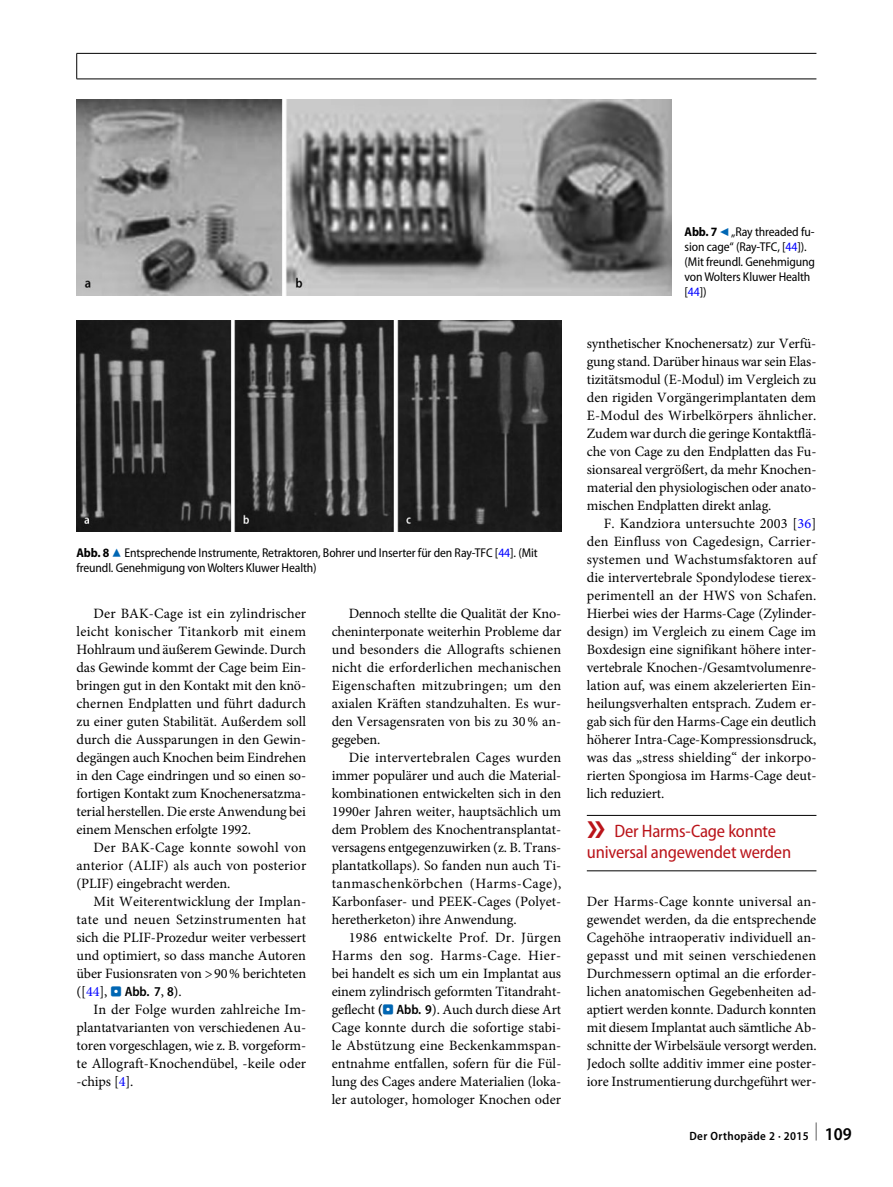
<style>
.page{position:relative;width:893px;height:1187px;background:#fff}
.page>*{position:absolute;margin:0;border:0;box-sizing:border-box;transform-origin:0 0}
.t1{font:600 semi-condensed 45px "Myriad Pro";color:#ba141a}
.t2{font:semi-condensed 18px/21px "Myriad Pro";letter-spacing:-.01em;color:#ba141a}
.t3{font:14.25px/18px "Minion Pro";letter-spacing:-.01em;color:#000;text-align:justify}
.t4{font:semi-condensed 12.75px/15px "Myriad Pro";letter-spacing:-.01em;color:#000}
.t5{font:600 semi-condensed 12px "Myriad Pro";letter-spacing:.03em;color:#000}
.s1{font-weight:700}
.s2{font-family:"Blik Buttons";font-stretch:normal;font-size:13.5px;color:#0066b3}
.s3{color:#00f}
.s4{font-family:"Blik Buttons";font-size:13.5px;color:#0066b3}
.s5{font-family:"Myriad Pro";font-weight:600;font-stretch:semi-condensed;font-size:13.5px}
.s6{font-size:18px}
</style>
<div class="page">
<hr style="left:587px;top:815px;width:229px;height:1px;background:#000">
<hr style="left:587px;top:870px;width:229px;height:1px;background:#000">
<img style="left:77px;top:100px;width:595px;height:196px">
<img style="left:77px;top:320px;width:484px;height:211px">
<hr style="left:77px;top:79px;width:739px;height:1px;background:#000">
<svg style="left:76px;top:54px;width:1px;height:25px"></svg>
<hr style="left:77px;top:53px;width:739px;height:1px;background:#000">
<p class="t4" style="left:77px;top:545px;width:463px"><span class="s1">Abb. 8</span> <span class="s2">8</span> Entsprechende Instrumente, Retraktoren, Bohrer und Inserter für den Ray-TFC [<span class="s3">44</span>]. (Mit freundl. Genehmigung von Wolters Kluwer Health)</p>
<p class="t3" style="left:77px;top:604px;width:231px;text-indent:17px">Der BAK-Cage ist ein zylindrischer leicht konischer Titankorb mit einem Hohlraum und äußerem Gewinde. Durch das Gewinde kommt der Cage beim Ein&shy;bringen gut in den Kontakt mit den knö&shy;chernen Endplatten und führt dadurch zu einer guten Stabilität. Außerdem soll durch die Aussparungen in den Gewin&shy;degängen auch Knochen beim Eindrehen in den Cage eindringen und so einen so&shy;fortigen Kontakt zum Knochenersatzma&shy;terial herstellen. Die erste Anwendung bei einem Menschen erfolgte 1992.</p>
<p class="t3" style="left:77px;top:838px;width:231px;text-indent:17px">Der BAK-Cage konnte sowohl von anterior (ALIF) als auch von posterior (PLIF) eingebracht werden.</p>
<p class="t3" style="left:77px;top:892px;width:231px;text-indent:17px">Mit Weiterentwicklung der Implan&shy;tate und neuen Setzinstrumenten hat sich die PLIF-Prozedur weiter verbessert und optimiert, so dass manche Autoren über Fusionsraten von &gt;90% berichteten ([<span class="s3">44</span>], <span class="s4">.</span> <span class="s5">Abb. 7</span>, <span class="s5">8</span>).</p>
<p class="t3" style="left:77px;top:1000px;width:231px;text-indent:17px">In der Folge wurden zahlreiche Im&shy;plantatvarianten von verschiedenen Au&shy;toren vorgeschlagen, wie z. B. vorgeform&shy;te Allograft-Knochendübel, -keile oder -chips [<span class="s3">4</span>].</p>
<p class="t3" style="left:332px;top:604px;width:231px;text-indent:17px">Dennoch stellte die Qualität der Kno&shy;cheninterponate weiterhin Probleme dar und besonders die Allografts schienen nicht die erforderlichen mechanischen Eigenschaften mitzubringen; um den axialen Kräften standzuhalten. Es wur&shy;den Versagensraten von bis zu 30% an&shy;gegeben.</p>
<p class="t3" style="left:332px;top:748px;width:231px;text-indent:17px">Die intervertebralen Cages wurden immer populärer und auch die Material&shy;kombinationen entwickelten sich in den 1990er Jahren weiter, hauptsächlich um dem Problem des Knochentransplantat&shy;versagens entgegenzuwirken (z. B. Trans&shy;plantatkollaps). So fanden nun auch Ti&shy;tanmaschenkörbchen (Harms-Cage), Karbonfaser- und PEEK-Cages (Polyet&shy;heretherketon) ihre Anwendung.</p>
<p class="t3" style="left:332px;top:928px;width:231px;text-indent:17px">1986 entwickelte Prof. Dr. Jürgen Harms den sog. Harms-Cage. Hier&shy;bei handelt es sich um ein Implantat aus einem zylindrisch geformten Titandraht&shy;geflecht <span class="s1">(</span><span class="s4">.</span> <span class="s5">Abb. 9</span>). Auch durch diese Art Cage konnte durch die sofortige stabi&shy;le Abstützung eine Beckenkammspan&shy;entnahme entfallen, sofern für die Fül&shy;lung des Cages andere Materialien (loka&shy;ler autologer, homologer Knochen oder</p>
<p class="t4" style="left:685px;top:224px;width:132px"><span class="s1">Abb. 7</span> <span class="s2">9</span> „Ray threaded fu&shy;sion cage“ (Ray-TFC, [<span class="s3">44</span>]). (Mit freundl. Genehmigung von Wolters Kluwer Health [<span class="s3">44</span>])</p>
<p class="t3" style="left:587px;top:334px;width:231px">synthetischer Knochenersatz) zur Verfü&shy;gung stand. Darüber hinaus war sein Elas&shy;tizitätsmodul (E-Modul) im Vergleich zu den rigiden Vorgängerimplantaten dem E-Modul des Wirbelkörpers ähnlicher.<br>Zudem war durch die geringe Kontaktflä&shy;che von Cage zu den Endplatten das Fu&shy;sionsareal vergrößert, da mehr Knochen&shy;material den physiologischen oder anato&shy;mischen Endplatten direkt anlag.</p>
<p class="t3" style="left:587px;top:514px;width:231px;text-indent:17px">F. Kandziora untersuchte 2003 [<span class="s3">36</span>] den Einfluss von Cagedesign, Carrier&shy;systemen und Wachstumsfaktoren auf die intervertebrale Spondylodese tierex&shy;perimentell an der HWS von Schafen.<br>Hierbei wies der Harms-Cage (Zylinder&shy;design) im Vergleich zu einem Cage im Boxdesign eine signifikant höhere inter&shy;vertebrale Knochen-/Gesamtvolumenre&shy;lation auf, was einem akzelerierten Ein&shy;heilungsverhalten entsprach. Zudem er&shy;gab sich für den Harms-Cage ein deutlich höherer Intra-Cage-Kompressionsdruck, was das „stress shielding“ der inkorpo&shy;rierten Spongiosa im Harms-Cage deut&shy;lich reduziert.</p>
<h1 class="t1" style="left:587px;top:801px;width:20px">»</h1>
<p class="t2" style="left:587px;top:820px;width:206px;text-indent:28px">Der Harms-Cage konnte universal angewendet werden</p>
<p class="t3" style="left:587px;top:892px;width:231px">Der Harms-Cage konnte universal an&shy;gewendet werden, da die entsprechende Cagehöhe intraoperativ individuell an&shy;gepasst und mit seinen verschiedenen Durchmessern optimal an die erforder&shy;lichen anatomischen Gegebenheiten ad&shy;aptiert werden konnte. Dadurch konnten mit diesem Implantat auch sämtliche Ab&shy;schnitte der Wirbelsäule versorgt werden.<br>Jedoch sollte additiv immer eine poster&shy;iore Instrumentierung durchgeführt wer-</p>
<p class="t5" style="left:689px;top:1129px;width:164px">Der Orthopäde 2 · 2015 <sup>|</sup> <span class="s6">109</span></p>
</div>
